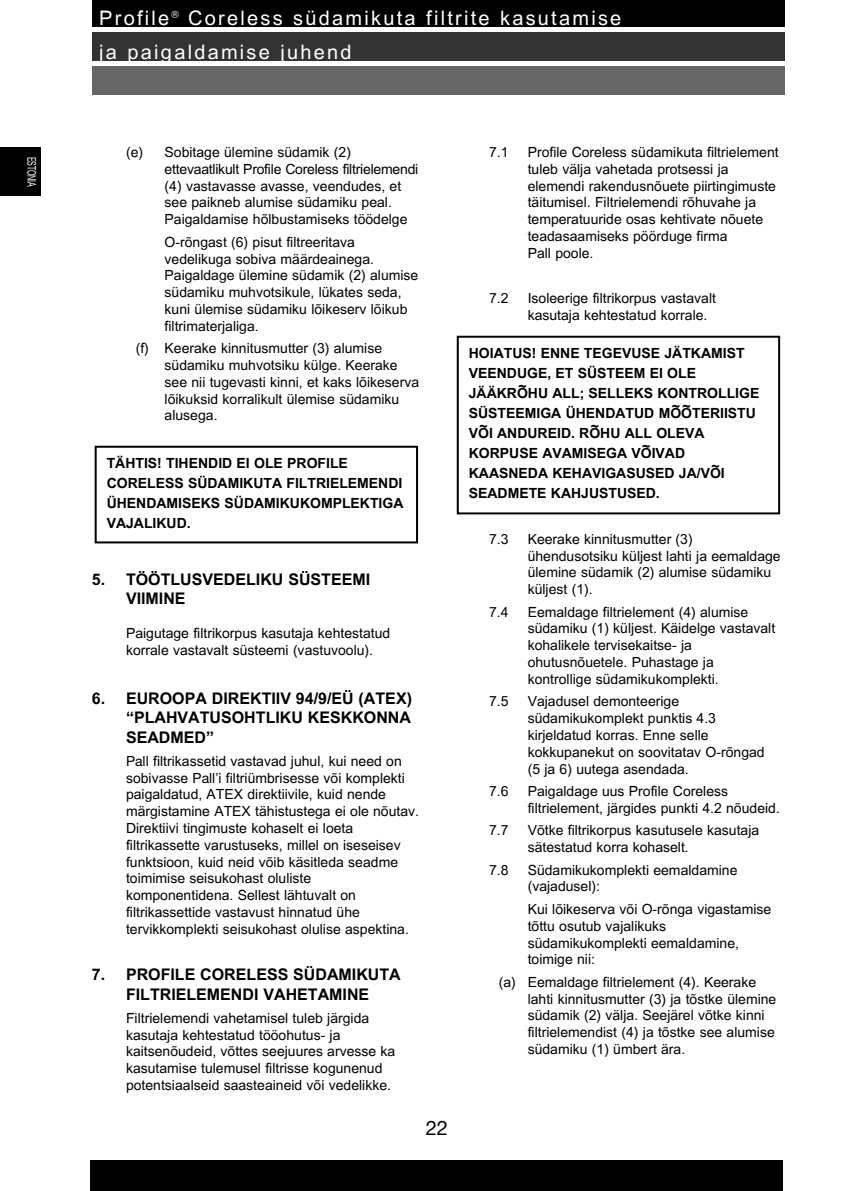
<style>
.page{position:relative;width:851px;height:1191px;background:#fff}
.page>*{position:absolute;margin:0;border:0;box-sizing:border-box;transform-origin:0 0}
.t1{font:20px/34px "East Helvetica 3";letter-spacing:.11em;color:#fff}
.t2{font:20px "Helvetica Neue";color:#000}
.t3{font:700 16px/19.2px "East Helvetica 3";color:#000}
.t4{font:14px/16.8px "East Helvetica 3";color:#000}
.t5{font:700 14px/20px "East Helvetica 3";color:#000}
.t6{font:12px "Helvetica Neue";letter-spacing:-.02em;color:#fff;scale:.6 1}
.s1{font-family:"Helvetica Neue"}
</style>
<div class="page">
<div style="left:0;top:148px;width:40px;height:48px;background:#000"></div>
<div style="left:95px;top:446px;width:323px;height:97px;border:2px solid #000"></div>
<div style="left:456px;top:336px;width:324px;height:178px;border:2px solid #000"></div>
<div style="left:91px;top:1160px;width:691px;height:31px;background:#000"></div>
<div style="left:93px;top:0;width:691px;height:27px;background:#000"></div>
<div style="left:93px;top:32px;width:691px;height:29px;background:#333"></div>
<div style="left:93px;top:66px;width:691px;height:29px;background:#666"></div>
<h1 class="t1" style="left:99px;top:3px;width:523px">Profile <sup>®</sup> Coreless südamikuta filtrite kasutamise ja paigaldamise juhend</h1>
<p class="t6" style="left:36px;top:157px;width:51px;rotate:90deg">ESTONIA</p>
<p class="t4" style="left:165px;top:145px;width:255px;text-indent:-39px">(e) Sobitage ülemine südamik (2) ettevaatlikult Profile Coreless filtrielemendi (4) vastavasse avasse, veendudes, et see paikneb alumise südamiku peal.<br>Paigaldamise hõlbustamiseks töödelge</p>
<p class="t4" style="left:165px;top:235px;width:255px">O-rõngast (6) pisut filtreeritava vedelikuga sobiva määrdeainega.<br>Paigaldage ülemine südamik (2) alumise südamiku muhvotsikule, lükates seda, kuni ülemise südamiku lõikeserv lõikub filtrimaterjaliga.</p>
<p class="t4" style="left:165px;top:341px;width:256px;text-indent:-29px">(f) Keerake kinnitusmutter (3) alumise südamiku muhvotsiku külge. Keerake see nii tugevasti kinni, et kaks lõikeserva lõikuksid korralikult ülemise südamiku alusega.</p>
<p class="t5" style="left:107px;top:454px;width:298px">TÄHTIS! TIHENDID EI OLE PROFILE<br>CORELESS SÜDAMIKUTA FILTRIELEMENDI<br>ÜHENDAMISEKS SÜDAMIKUKOMPLEKTIGA<br>VAJALIKUD.</p>
<p class="t3" style="left:126px;top:571px;width:245px;text-indent:-34px">5. TÖÖTLUSVEDELIKU SÜSTEEMI<br>VIIMINE</p>
<p class="t4" style="left:126px;top:626px;width:266px">Paigutage filtrikorpus kasutaja kehtestatud korrale vastavalt süsteemi (vastuvoolu).</p>
<p class="t3" style="left:126px;top:690px;width:287px;text-align:justify;text-indent:-34px">6. EUROOPA DIREKTIIV 94/9/EÜ (ATEX) “PLAHVATUSOHTLIKU KESKKONNA SEADMED”</p>
<p class="t4" style="left:126px;top:753px;width:294px"><span class="s1">Pall</span> filtrikassetid vastavad juhul, kui need on sobivasse <span class="s1">Pall</span>’i filtriümbrisesse või komplekti paigaldatud, ATEX direktiivile, kuid nende märgistamine ATEX tähistustega ei ole nõutav.<br>Direktiivi tingimuste kohaselt ei loeta filtrikassette varustuseks, millel on iseseisev funktsioon, kuid neid võib käsitleda seadme toimimise seisukohast oluliste komponentidena. Sellest lähtuvalt on filtrikassettide vastavust hinnatud ühe tervikkomplekti seisukohast olulise aspektina.</p>
<p class="t3" style="left:92px;top:966px;width:310px;text-align:center">7. PROFILE CORELESS SÜDAMIKUTA<br>FILTRIELEMENDI VAHETAMINE</p>
<p class="t4" style="left:126px;top:1010px;width:271px">Filtrielemendi vahetamisel tuleb järgida kasutaja kehtestatud tööohutus- ja kaitsenõudeid, võttes seejuures arvesse ka kasutamise tulemusel filtrisse kogunenud potentsiaalseid saasteaineid või vedelikke.</p>
<h1 class="t2" style="left:425px;top:1121px;width:24px">22</h1>
<p class="t4" style="left:489px;top:145px;width:21px">7.1</p>
<p class="t4" style="left:527px;top:145px;width:252px">Profile Coreless südamikuta filtrielement tuleb välja vahetada protsessi ja elemendi rakendusnõuete piirtingimuste täitumisel. Filtrielemendi rõhuvahe ja temperatuuride osas kehtivate nõuete teadasaamiseks pöörduge firma<br>Pall poole.</p>
<p class="t4" style="left:489px;top:291px;width:21px">7.2</p>
<p class="t4" style="left:527px;top:291px;width:190px">Isoleerige filtrikorpus vastavalt kasutaja kehtestatud korrale.</p>
<p class="t5" style="left:468px;top:344px;width:292px">HOIATUS! ENNE TEGEVUSE JÄTKAMIST<br>VEENDUGE, ET SÜSTEEM EI OLE<br>JÄÄKRÕHU ALL; SELLEKS KONTROLLIGE<br>SÜSTEEMIGA ÜHENDATUD MÕÕTERIISTU<br>VÕI ANDUREID. RÕHU ALL OLEVA<br>KORPUSE AVAMISEGA VÕIVAD<br>KAASNEDA KEHAVIGASUSED JA/VÕI<br>SEADMETE KAHJUSTUSED.</p>
<p class="t4" style="left:489px;top:531px;width:21px">7.3</p>
<p class="t4" style="left:527px;top:531px;width:254px">Keerake kinnitusmutter (3) ühendusotsiku küljest lahti ja eemaldage ülemine südamik (2) alumise südamiku küljest (1).</p>
<p class="t4" style="left:489px;top:604px;width:21px">7.4</p>
<p class="t4" style="left:527px;top:604px;width:249px">Eemaldage filtrielement (4) alumise südamiku (1) küljest. Käidelge vastavalt kohalikele tervisekaitse- ja ohutusnõuetele. Puhastage ja kontrollige südamikukomplekti.</p>
<p class="t4" style="left:489px;top:694px;width:21px">7.5</p>
<p class="t4" style="left:527px;top:694px;width:238px">Vajadusel demonteerige südamikukomplekt punktis 4.3 kirjeldatud korras. Enne selle kokkupanekut on soovitatav O-rõngad (5 ja 6) uutega asendada.</p>
<p class="t4" style="left:489px;top:784px;width:21px">7.6</p>
<p class="t4" style="left:527px;top:784px;width:254px">Paigaldage uus Profile Coreless filtrielement, järgides punkti 4.2 nõudeid.</p>
<p class="t4" style="left:489px;top:823px;width:21px">7.7</p>
<p class="t4" style="left:527px;top:823px;width:233px">Võtke filtrikorpus kasutusele kasutaja sätestatud korra kohaselt.</p>
<p class="t4" style="left:489px;top:862px;width:21px">7.8</p>
<p class="t4" style="left:527px;top:862px;width:211px">Südamikukomplekti eemaldamine (vajadusel):</p>
<p class="t4" style="left:527px;top:901px;width:245px">Kui lõikeserva või O-rõnga vigastamise tõttu osutub vajalikuks südamikukomplekti eemaldamine, toimige nii:</p>
<p class="t4" style="left:527px;top:974px;width:250px;text-indent:-29px">(a) Eemaldage filtrielement (4). Keerake lahti kinnitusmutter (3) ja tõstke ülemine südamik (2) välja. Seejärel võtke kinni filtrielemendist (4) ja tõstke see alumise südamiku (1) ümbert ära.</p>
</div>
